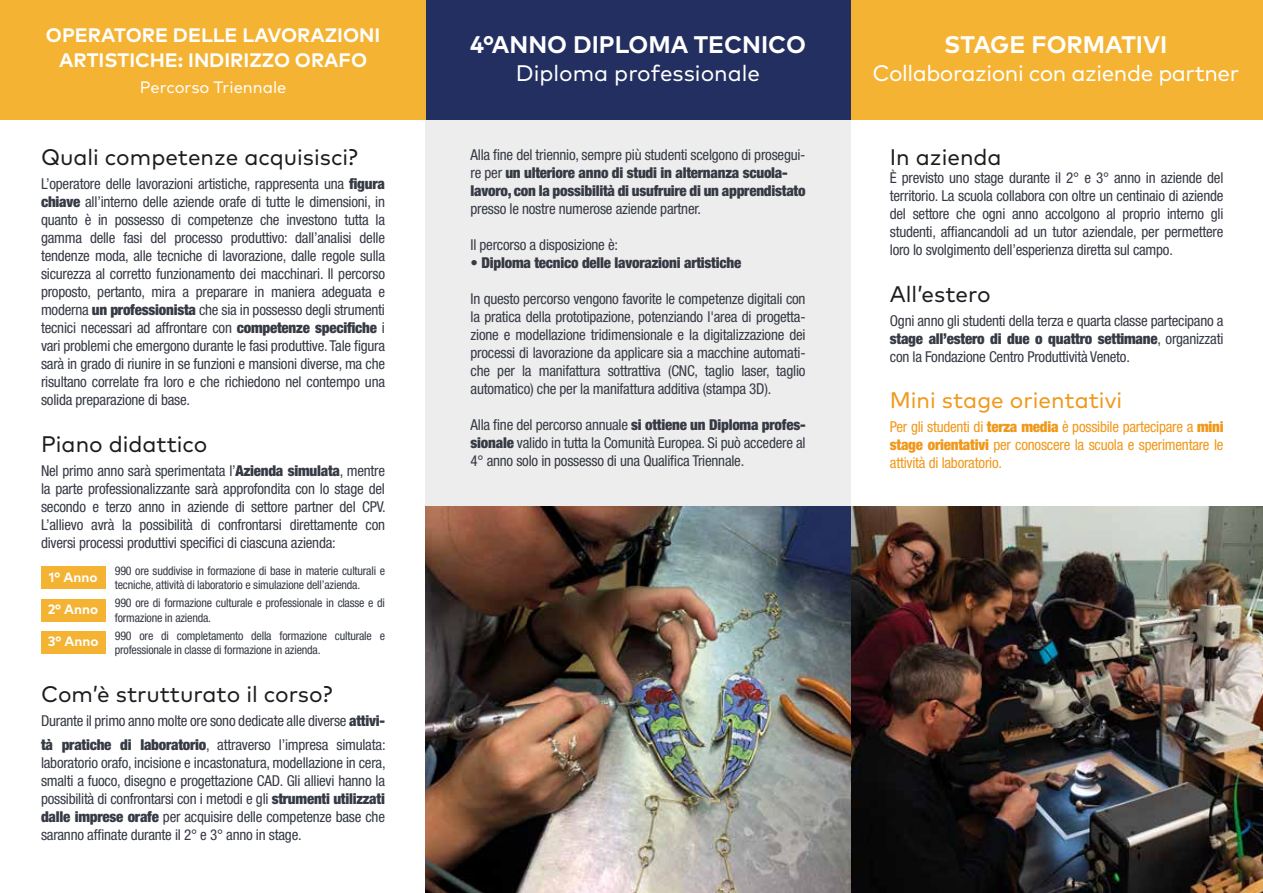
<style>
.page{position:relative;width:1263px;height:893px;background:#fff}
.page>*{position:absolute;margin:0;border:0;box-sizing:border-box;transform-origin:0 0}
.t1{font:700 24px "Mark Pro";color:#fff}
.t2{font:22.5px "Mark Pro";color:#1d1d1b}
.t3{font:22.5px "Mark Pro";letter-spacing:-.02em;color:#fff}
.t4{font:22.5px "Mark Pro";color:#fff}
.t5{font:22.5px "Mark Pro";color:#f09819}
.t6{font:700 19.5px/25.5px "Mark Pro";color:#fff;text-align:center}
.t7{font:16.5px "Mark Pro";color:#fff}
.t8{font:condensed 15px/18px "Helvetica Neue LT Std";letter-spacing:-.015em;color:#363a44;text-align:justify}
.t9{font:900 condensed 15px/18px "Helvetica Neue LT Std";letter-spacing:-.015em;color:#363a44}
.t10{font:condensed 15px/18px "Helvetica Neue LT Std";letter-spacing:-.015em;color:#f09819;text-align:justify}
.t11{font:700 13.5px "Mark Pro";color:#fff}
.t12{font:condensed 12px/14.4px "Helvetica Neue LT Std";letter-spacing:-.015em;color:#363a44}
.s1{font-weight:900}
.s2{font-weight:400}
</style>
<div class="page">
<div style="left:425px;top:0;width:426px;height:893px;background:#ededed"></div>
<div style="left:425px;top:0;width:426px;height:120px;background:#232f60"></div>
<div style="left:0;top:0;width:425px;height:120px;background:#f5b333"></div>
<div style="left:850px;top:0;width:412px;height:120px;background:#f5b333"></div>
<div style="left:41px;top:566px;width:64px;height:23px;background:#f5b333"></div>
<div style="left:41px;top:599px;width:64px;height:22px;background:#f5b333"></div>
<div style="left:41px;top:631px;width:64px;height:23px;background:#f5b333"></div>
<img style="left:850px;top:506px;width:413px;height:387px">
<img style="left:425px;top:506px;width:425px;height:387px">
<h3 class="t6" style="left:46px;top:21px;width:336px">OPERATORE DELLE LAVORAZIONI<br>ARTISTICHE: INDIRIZZO ORAFO</h3>
<p class="t7" style="left:140px;top:75px;width:148px">Percorso Triennale</p>
<h2 class="t2" style="left:41px;top:141px;width:318px">Quali competenze acquisisci?</h2>
<p class="t8" style="left:41px;top:175px;width:345px">L’operatore delle lavorazioni artistiche, rappresenta una <span class="s1">figura chiave</span> all’interno delle aziende orafe di tutte le dimensioni, in quanto è in possesso di competenze che investono tutta la gamma delle fasi del processo produttivo: dall’analisi delle tendenze moda, alle tecniche di lavorazione, dalle regole sulla sicurezza al corretto funzionamento dei macchinari. Il percorso proposto, pertanto, mira a preparare in maniera adeguata e moderna <span class="s1">un professionista</span> che sia in possesso degli strumenti tecnici necessari ad affrontare con <span class="s1">competenze specifiche</span> i vari problemi che emergono durante le fasi produttive. Tale figura sarà in grado di riunire in se funzioni e mansioni diverse, ma che risultano correlate fra loro e che richiedono nel contempo una solida preparazione di base.</p>
<h2 class="t2" style="left:41px;top:427px;width:168px">Piano didattico</h2>
<p class="t8" style="left:41px;top:461px;width:346px">Nel primo anno sarà sperimentata l’<span class="s1">Azienda simulata</span>, mentre la parte professionalizzante sarà approfondita con lo stage del secondo e terzo anno in aziende di settore partner del CPV.<br>L’allievo avrà la possibilità di confrontarsi direttamente con diversi processi produttivi specifici di ciascuna azienda:</p>
<p class="t11" style="left:49px;top:567px;width:50px">1° Anno</p>
<p class="t11" style="left:48px;top:599px;width:52px">2° Anno</p>
<p class="t11" style="left:48px;top:631px;width:52px">3° Anno</p>
<p class="t12" style="left:115px;top:563px;width:272px">990 ore suddivise in formazione di base in materie culturali e tecniche, attività di laboratorio e simulazione dell’azienda.</p>
<p class="t12" style="left:115px;top:596px;width:272px">990 ore di formazione culturale e professionale in classe e di formazione in azienda.</p>
<p class="t12" style="left:115px;top:628px;width:272px">990 ore di completamento della formazione culturale e professionale in classe di formazione in azienda.</p>
<h2 class="t2" style="left:41px;top:678px;width:293px">Com’è strutturato il corso?</h2>
<p class="t8" style="left:41px;top:709px;width:346px;line-height:24px">Durante il primo anno molte ore sono dedicate alle diverse <span class="s1">attivi&shy;tà pratiche di laboratorio</span>, attraverso l’impresa simulata:</p>
<p class="t8" style="left:41px;top:754px;width:346px">laboratorio orafo, incisione e incastonatura, modellazione in cera, smalti a fuoco, disegno e progettazione CAD. Gli allievi hanno la possibilità di confrontarsi con i metodi e gli <span class="s1">strumenti utilizzati dalle imprese orafe</span> per acquisire delle competenze base che saranno affinate durante il 2° e 3° anno in stage.</p>
<h1 class="t1" style="left:470px;top:26px;width:337px">4°ANNO DIPLOMA TECNICO</h1>
<h2 class="t4" style="left:516px;top:56px;width:246px">Diploma professionale</h2>
<p class="t9" style="left:471px;top:145px;width:337px"><span class="s2">Alla fine del triennio, sempre più studenti scelgono di prosegui&shy;re per</span> un ulteriore anno di studi in alternanza scuola&shy;lavoro, con la possibilità di usufruire di un apprendistato</p>
<p class="t8" style="left:471px;top:200px;width:232px">presso le nostre numerose aziende partner.</p>
<p class="t8" style="left:471px;top:236px;width:149px">Il percorso a disposizione è:</p>
<p class="t9" style="left:471px;top:253px;width:272px">• Diploma tecnico delle lavorazioni artistiche</p>
<p class="t8" style="left:471px;top:290px;width:337px">In questo percorso vengono favorite le competenze digitali con la pratica della prototipazione, potenziando l'area di progetta&shy;zione e modellazione tridimensionale e la digitalizzazione dei processi di lavorazione da applicare sia a macchine automati&shy;che per la manifattura sottrattiva (CNC, taglio laser, taglio automatico) che per la manifattura additiva (stampa 3D).</p>
<p class="t8" style="left:471px;top:416px;width:336px">Alla fine del percorso annuale <span class="s1">si ottiene un Diploma profes&shy;sionale</span> valido in tutta la Comunità Europea. Si può accedere al 4° anno solo in possesso di una Qualifica Triennale.</p>
<h1 class="t1" style="left:944px;top:26px;width:225px">STAGE FORMATIVI</h1>
<h2 class="t3" style="left:872px;top:56px;width:368px">Collaborazioni con aziende partner</h2>
<h2 class="t2" style="left:890px;top:141px;width:113px">In azienda</h2>
<p class="t8" style="left:890px;top:169px;width:335px">È previsto uno stage durante il 2° e 3° anno in aziende del territorio. La scuola collabora con oltre un centinaio di aziende del settore che ogni anno accolgono al proprio interno gli studenti, affiancandoli ad un tutor aziendale, per permettere loro lo svolgimento dell’esperienza diretta sul campo.</p>
<h2 class="t2" style="left:890px;top:277px;width:102px">All’estero</h2>
<p class="t8" style="left:890px;top:311px;width:335px">Ogni anno gli studenti della terza e quarta classe partecipano a <span class="s1">stage all’estero di due o quattro settimane</span>, organizzati con la Fondazione Centro Produttività Veneto.</p>
<h2 class="t5" style="left:890px;top:384px;width:234px">Mini stage orientativi</h2>
<p class="t10" style="left:890px;top:418px;width:335px">Per gli studenti di <span class="s1">terza media</span> è possibile partecipare a <span class="s1">mini stage orientativi</span> per conoscere la scuola e sperimentare le attività di laboratorio.</p>
</div>
